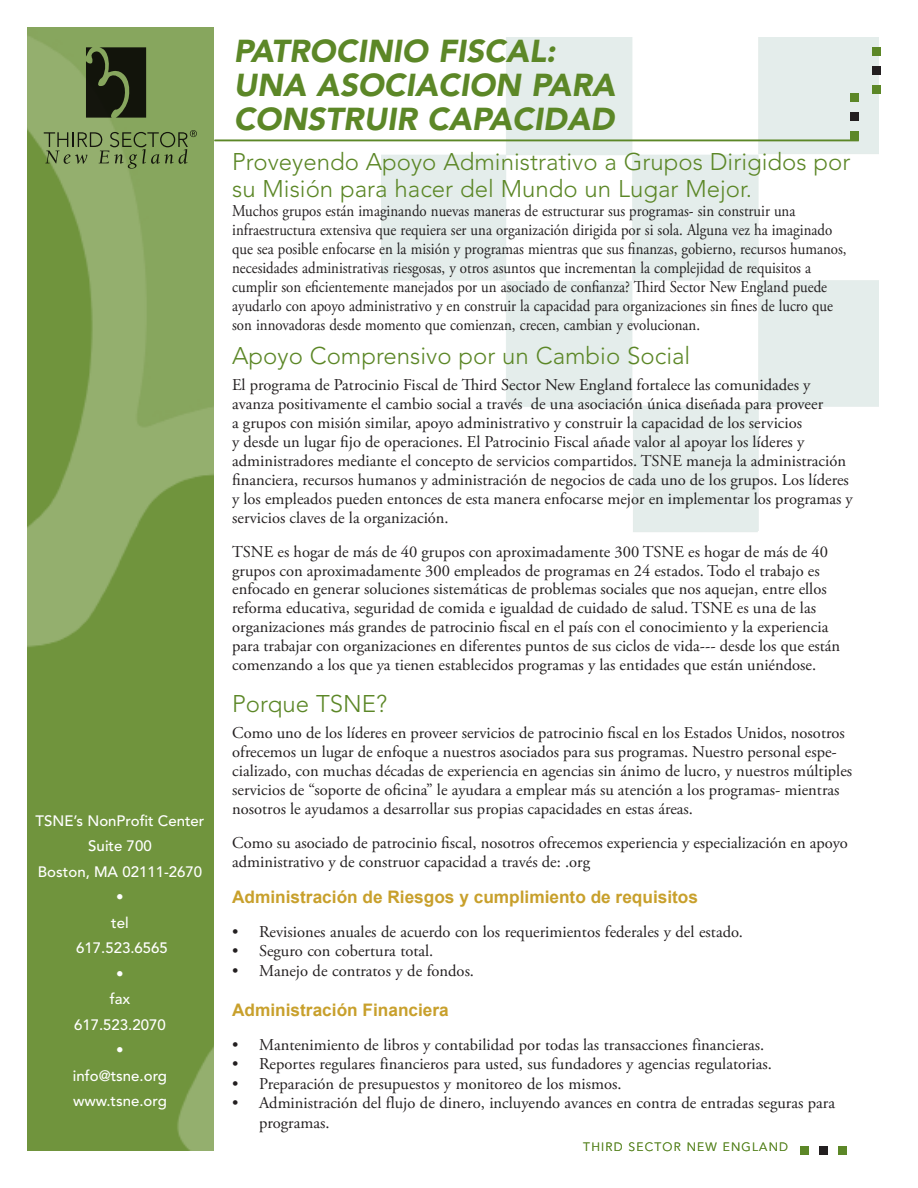
<style>
.page{position:relative;width:918px;height:1188px;background:#fff}
.page>*{position:absolute;margin:0;border:0;box-sizing:border-box;transform-origin:0 0}
.t1{font:italic 900 31.5px/33.8px "Avenir LT Std";color:#5c8727}
.t2{font:300 24px/27px "Avenir LT Std";color:#5c8727}
.t3{font:700 17.25px "Arial";color:#c8a02c}
.t4{font:16.5px/18.9px "Adobe Garamond Pro";color:#231f20}
.t5{font:16.5px/19px "Adobe Garamond Pro";color:#231f20;scale:.9 1}
.t6{font:500 15px/25.5px "Avenir LT Std";color:#fff;text-align:center}
.t7{font:300 12px "Avenir LT Std";letter-spacing:.1em;color:#5c8727}
</style>
<div class="page">
<img style="left:381px;top:38px;width:497px;height:494px">
<img style="left:27px;top:27px;width:186px;height:1123px">
<svg style="left:86px;top:47px;width:60px;height:71px;background:#232917"></svg>
<svg style="left:44px;top:130px;width:153px;height:39px;background:#7b9458"></svg>
<hr style="left:214px;top:140px;width:645px;height:1px;background:#5c8727">
<div style="left:800px;top:1146px;width:8px;height:9px;background:#5c8727"></div>
<div style="left:819px;top:1146px;width:8px;height:9px;background:#231f20"></div>
<div style="left:838px;top:1146px;width:8px;height:9px;background:#5c8727"></div>
<div style="left:872px;top:85px;width:8px;height:9px;background:#5c8727"></div>
<div style="left:872px;top:66px;width:8px;height:8px;background:#231f20"></div>
<div style="left:872px;top:47px;width:8px;height:9px;background:#5c8727"></div>
<div style="left:851px;top:93px;width:8px;height:9px;background:#5c8727"></div>
<div style="left:851px;top:132px;width:8px;height:8px;background:#5c8727"></div>
<div style="left:851px;top:112px;width:8px;height:9px;background:#231f20"></div>
<p class="t6" style="left:36px;top:808px;width:170px">TSNE’s NonProfit Center<br>Suite 700<br>Boston, MA 02111-2670 •<br>tel<br>617.523.6565<br>•<br>fax<br>617.523.2070<br>•<br>info@tsne.org www.tsne.org</p>
<h1 class="t1" style="left:234px;top:35px;width:383px">PATROCINIO FISCAL:<br>UNA ASOCIACION PARA<br>CONSTRUIR CAPACIDAD</h1>
<h2 class="t2" style="left:232px;top:149px;width:620px">Proveyendo Apoyo Administrativo a Grupos Dirigidos por su Misión para hacer del Mundo un Lugar Mejor.</h2>
<p class="t5" style="left:232px;top:202px;width:684px">Muchos grupos están imaginando nuevas maneras de estructurar sus programas- sin construir una infraestructura extensiva que requiera ser una organización dirigida por si sola. Alguna vez ha imaginado que sea posible enfocarse en la misión y programas mientras que sus finanzas, gobierno, recursos humanos, necesidades administrativas riesgosas, y otros asuntos que incrementan la complejidad de requisitos a cumplir son eficientemente manejados por un asociado de confianza? Third Sector New England puede ayudarlo con apoyo administrativo y en construir la capacidad para organizaciones sin fines de lucro que son innovadoras desde momento que comienzan, crecen, cambian y evolucionan.</p>
<h2 class="t2" style="left:232px;top:342px;width:460px">Apoyo Comprensivo por un Cambio Social</h2>
<p class="t4" style="left:232px;top:376px;width:622px">El programa de Patrocinio Fiscal de Third Sector New England fortalece las comunidades y avanza positivamente el cambio social a través de una asociación única diseñada para proveer<br>a grupos con misión similar, apoyo administrativo y construir la capacidad de los servicios<br>y desde un lugar fijo de operaciones. El Patrocinio Fiscal añade valor al apoyar los líderes y administradores mediante el concepto de servicios compartidos. TSNE maneja la administración financiera, recursos humanos y administración de negocios de cada uno de los grupos. Los líderes y los empleados pueden entonces de esta manera enfocarse mejor en implementar los programas y servicios claves de la organización.</p>
<p class="t4" style="left:232px;top:542px;width:610px">TSNE es hogar de más de 40 grupos con aproximadamente 300 TSNE es hogar de más de 40 grupos con aproximadamente 300 empleados de programas en 24 estados. Todo el trabajo es enfocado en generar soluciones sistemáticas de problemas sociales que nos aquejan, entre ellos reforma educativa, seguridad de comida e igualdad de cuidado de salud. TSNE es una de las organizaciones más grandes de patrocinio fiscal en el país con el conocimiento y la experiencia para trabajar con organizaciones en diferentes puntos de sus ciclos de vida--- desde los que están comenzando a los que ya tienen establecidos programas y las entidades que están uniéndose.</p>
<h2 class="t2" style="left:232px;top:691px;width:156px">Porque TSNE?</h2>
<p class="t4" style="left:232px;top:724px;width:622px">Como uno de los líderes en proveer servicios de patrocinio fiscal en los Estados Unidos, nosotros ofrecemos un lugar de enfoque a nuestros asociados para sus programas. Nuestro personal espe&shy;cializado, con muchas décadas de experiencia en agencias sin ánimo de lucro, y nuestros múltiples servicios de “soporte de oficina” le ayudara a emplear más su atención a los programas- mientras nosotros le ayudamos a desarrollar sus propias capacidades en estas áreas.</p>
<p class="t4" style="left:232px;top:834px;width:617px">Como su asociado de patrocinio fiscal, nosotros ofrecemos experiencia y especialización en apoyo administrativo y de construor capacidad a través de: .org</p>
<p class="t3" style="left:232px;top:885px;width:467px">Administración de Riesgos y cumplimiento de requisitos</p>
<p class="t4" style="left:232px;top:922px;width:512px">• Revisiones anuales de acuerdo con los requerimientos federales y del estado.</p>
<p class="t4" style="left:232px;top:942px;width:203px">• Seguro con cobertura total.</p>
<p class="t4" style="left:232px;top:961px;width:243px">• Manejo de contratos y de fondos.</p>
<p class="t3" style="left:232px;top:998px;width:218px">Administración Financiera</p>
<p class="t4" style="left:232px;top:1036px;width:534px">• Mantenimiento de libros y contabilidad por todas las transacciones financieras.</p>
<p class="t4" style="left:232px;top:1055px;width:541px">• Reportes regulares financieros para usted, sus fundadores y agencias regulatorias.</p>
<p class="t4" style="left:232px;top:1075px;width:391px">• Preparación de presupuestos y monitoreo de los mismos.</p>
<p class="t4" style="left:259px;top:1094px;width:577px;line-height:19.5px;text-indent:-27px">• Administración del flujo de dinero, incluyendo avances en contra de entradas seguras para programas.</p>
<p class="t7" style="left:583px;top:1140px;width:206px">THIRD SECTOR NEW ENGLAND</p>
</div>
